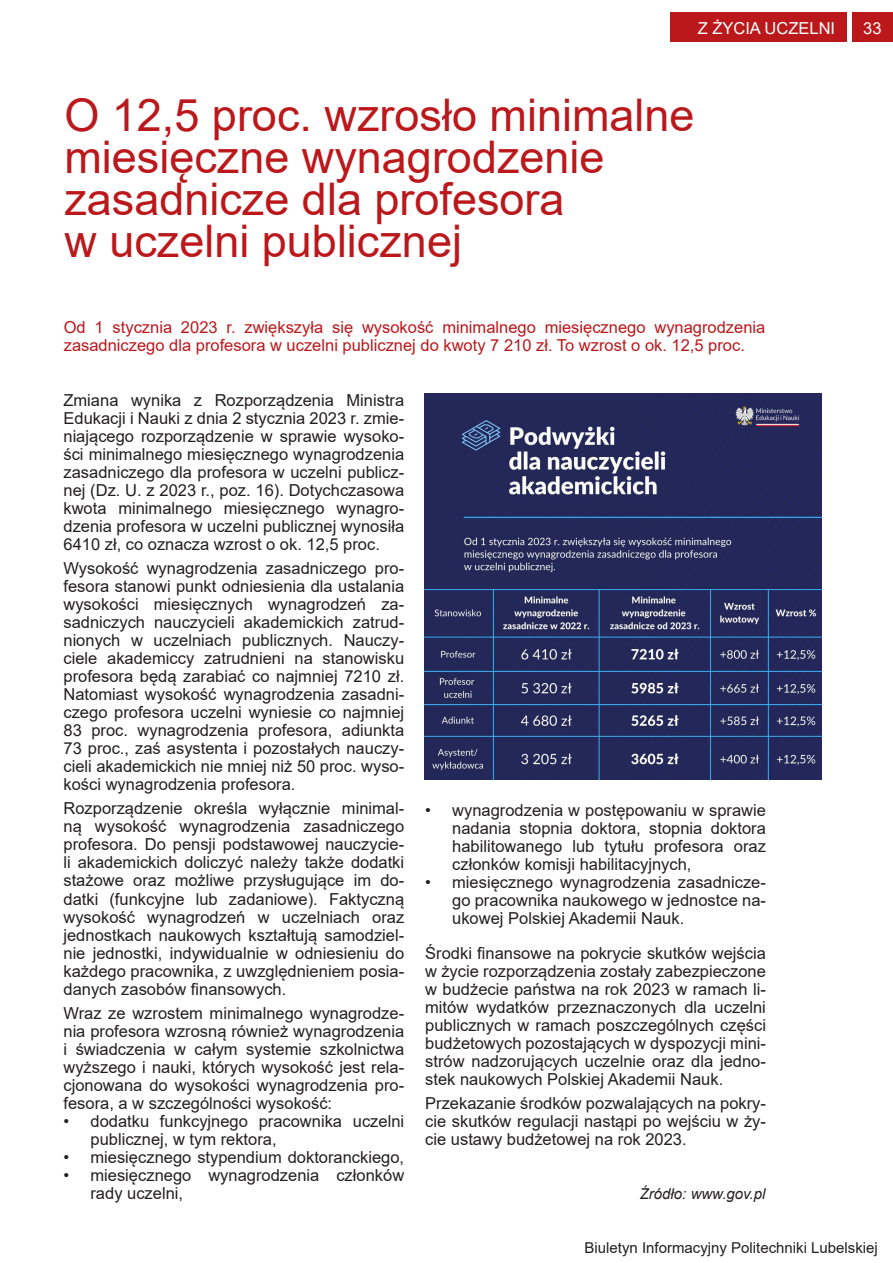
<style>
.page{position:relative;width:893px;height:1263px;background:#fff}
.page>*{position:absolute;margin:0;border:0;box-sizing:border-box;transform-origin:0 0}
.t1{font:45px "Arial";color:#bb181c}
.t2{font:16.5px/18px "Arial";color:#231f20;text-align:justify}
.t3{font:16.5px/18px "Arial";color:#bb181c}
.t4{font:16.5px "Arial";color:#fff}
.t5{font:15px "Arial";color:#231f20}
.t6{font:italic 15px "Arial";color:#231f20}
</style>
<div class="page">
<div style="left:671px;top:13px;width:222px;height:29px;background:#bb181c"></div>
<hr style="left:847px;top:11px;width:4px;height:33px;background:#fff">
<img style="left:424px;top:393px;width:397px;height:386px">
<p class="t4" style="left:698px;top:16px;width:139px">Z ŻYCIA UCZELNI</p>
<p class="t4" style="left:863px;top:17px;width:20px">33</p>
<p class="t1" style="left:64px;top:84px;width:632px">O 12,5 proc. wzrosło minimalne</p>
<p class="t1" style="left:64px;top:126px;width:542px">miesięczne wynagrodzenie</p>
<p class="t1" style="left:64px;top:168px;width:502px">zasadnicze dla profesora</p>
<p class="t1" style="left:64px;top:210px;width:399px">w uczelni publicznej</p>
<p class="t3" style="left:64px;top:318px;width:703px">Od 1 stycznia 2023 r. zwiększyła się wysokość minimalnego miesięcznego wynagrodzenia zasadniczego dla profesora w uczelni publicznej do kwoty 7 210 zł. To wzrost o ok. 12,5 proc.</p>
<p class="t2" style="left:63px;top:391px;width:342px">Zmiana wynika z Rozporządzenia Ministra Edukacji i Nauki z dnia 2 stycznia 2023 r. zmie&shy;niającego rozporządzenie w sprawie wysoko&shy;ści minimalnego miesięcznego wynagrodzenia zasadniczego dla profesora w uczelni publicz&shy;nej (Dz. U. z 2023 r., poz. 16). Dotychczasowa kwota minimalnego miesięcznego wynagro&shy;dzenia profesora w uczelni publicznej wynosiła 6410 zł, co oznacza wzrost o ok. 12,5 proc.</p>
<p class="t2" style="left:63px;top:559px;width:342px">Wysokość wynagrodzenia zasadniczego pro&shy;fesora stanowi punkt odniesienia dla ustalania wysokości miesięcznych wynagrodzeń za&shy;sadniczych nauczycieli akademickich zatrud&shy;nionych w uczelniach publicznych. Nauczy&shy;ciele akademiccy zatrudnieni na stanowisku profesora będą zarabiać co najmniej 7210 zł.<br>Natomiast wysokość wynagrodzenia zasadni&shy;czego profesora uczelni wyniesie co najmniej 83 proc. wynagrodzenia profesora, adiunkta 73 proc., zaś asystenta i pozostałych nauczy&shy;cieli akademickich nie mniej niż 50 proc. wyso&shy;kości wynagrodzenia profesora.</p>
<p class="t2" style="left:63px;top:799px;width:342px">Rozporządzenie określa wyłącznie minimal&shy;ną wysokość wynagrodzenia zasadniczego profesora. Do pensji podstawowej nauczycie&shy;li akademickich doliczyć należy także dodatki stażowe oraz możliwe przysługujące im do&shy;datki (funkcyjne lub zadaniowe). Faktyczną wysokość wynagrodzeń w uczelniach oraz jednostkach naukowych kształtują samodziel&shy;nie jednostki, indywidualnie w odniesieniu do każdego pracownika, z uwzględnieniem posia&shy;danych zasobów finansowych.</p>
<p class="t2" style="left:63px;top:1003px;width:342px">Wraz ze wzrostem minimalnego wynagrodze&shy;nia profesora wzrosną również wynagrodzenia i świadczenia w całym systemie szkolnictwa wyższego i nauki, których wysokość jest rela&shy;cjonowana do wysokości wynagrodzenia pro&shy;fesora, a w szczególności wysokość:</p>
<p class="t2" style="left:90px;top:1111px;width:315px;text-indent:-27px">• dodatku funkcyjnego pracownika uczelni publicznej, w tym rektora,</p>
<p class="t2" style="left:63px;top:1147px;width:342px">• miesięcznego stypendium doktoranckiego,</p>
<p class="t2" style="left:90px;top:1165px;width:315px;text-indent:-27px">• miesięcznego wynagrodzenia członków rady uczelni,</p>
<p class="t2" style="left:452px;top:801px;width:315px;text-indent:-27px">• wynagrodzenia w postępowaniu w sprawie nadania stopnia doktora, stopnia doktora habilitowanego lub tytułu profesora oraz członków komisji habilitacyjnych,</p>
<p class="t2" style="left:452px;top:873px;width:315px;text-indent:-27px">• miesięcznego wynagrodzenia zasadnicze&shy;go pracownika naukowego w jednostce na&shy;ukowej Polskiej Akademii Nauk.</p>
<p class="t2" style="left:425px;top:944px;width:342px">Środki finansowe na pokrycie skutków wejścia w życie rozporządzenia zostały zabezpieczone w budżecie państwa na rok 2023 w ramach li&shy;mitów wydatków przeznaczonych dla uczelni publicznych w ramach poszczególnych części budżetowych pozostających w dyspozycji mini&shy;strów nadzorujących uczelnie oraz dla jedno&shy;stek naukowych Polskiej Akademii Nauk.</p>
<p class="t2" style="left:425px;top:1094px;width:342px">Przekazanie środków pozwalających na pokry&shy;cie skutków regulacji nastąpi po wejściu w ży&shy;cie ustawy budżetowej na rok 2023.</p>
<p class="t6" style="left:640px;top:1184px;width:127px">Źródło: www.gov.pl</p>
<p class="t5" style="left:584px;top:1238px;width:295px">Biuletyn Informacyjny Politechniki Lubelskiej</p>
</div>
